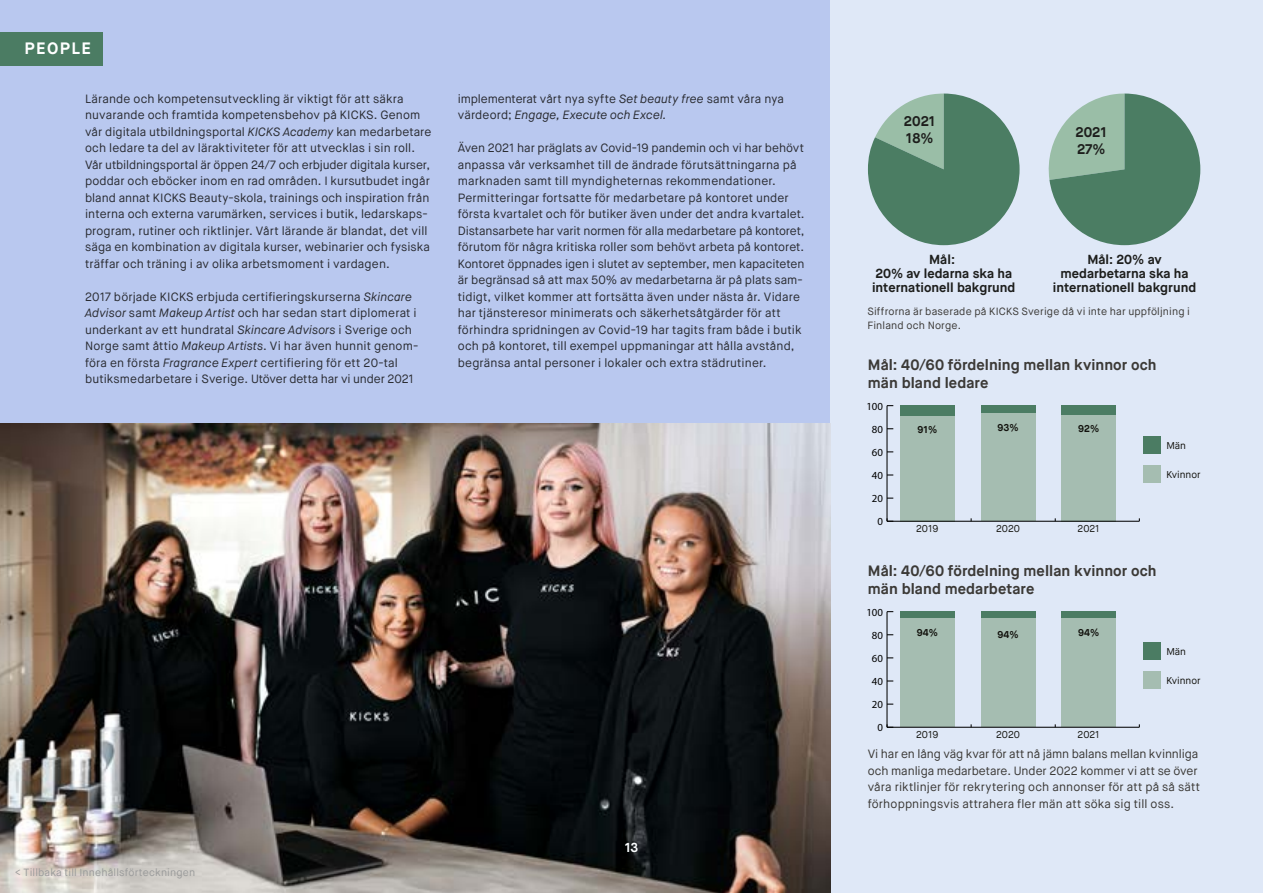
<style>
.page{position:relative;width:1263px;height:893px;background:#b9c8ef}
.page>*{position:absolute;margin:0;border:0;box-sizing:border-box;transform-origin:0 0}
.t1{font:700 16.5px "Maison Neue";letter-spacing:.09em;color:#fff}
.t2{font:700 15px/18px "Maison Neue";letter-spacing:.005em;color:#3b3936}
.t3{font:700 13.95px/16.8px "Maison Neue";color:#1d1e1c}
.t4{font:700 13.2px/14px "Maison Neue";color:#1d1e1c;text-align:center}
.t5{font:700 13.05px "Maison Neue";color:#fcfeff}
.t6{font:12px/16.5px "Maison Neue";letter-spacing:.005em;color:#3b3936}
.t7{font:10.8px "Myriad Pro";color:#000}
.t8{font:10.5px/13.5px "Maison Neue";letter-spacing:.015em;color:#3b3936}
.t9{font:10.5px "Maison Neue";letter-spacing:.015em;color:#9a9b9b}
.t10{font:9.9px "Maison Neue";color:#12120d}
.t11{font:700 9.9px "Maison Neue";color:#12120d}
.s1{font-style:italic}
</style>
<div class="page">
<div style="left:0;top:32px;width:102px;height:33px;background:#4b7c63"></div>
<div style="left:831px;top:0;width:432px;height:893px;background:#dfe8f7"></div>
<svg style="left:868px;top:94px;width:151px;height:151px"></svg>
<svg style="left:1049px;top:94px;width:151px;height:151px"></svg>
<div style="left:981px;top:405px;width:54px;height:11px;background:#4b7c63"></div>
<div style="left:1061px;top:405px;width:55px;height:10px;background:#4b7c63"></div>
<div style="left:900px;top:416px;width:55px;height:105px;background:#a5bdb1"></div>
<div style="left:981px;top:414px;width:54px;height:107px;background:#a5bdb1"></div>
<div style="left:1061px;top:415px;width:55px;height:106px;background:#a5bdb1"></div>
<hr style="left:887px;top:521px;width:252px;height:1px;background:#000">
<hr style="left:886px;top:406px;width:1px;height:115px;background:#000">
<svg style="left:886px;top:518px;width:7px;height:4px"></svg>
<div style="left:900px;top:405px;width:55px;height:11px;background:#4b7c63"></div>
<div style="left:1144px;top:436px;width:17px;height:18px;background:#4b7c63"></div>
<div style="left:1144px;top:466px;width:17px;height:17px;background:#a5bdb1"></div>
<img style="left:0;top:423px;width:831px;height:470px">
<div style="left:981px;top:611px;width:54px;height:11px;background:#4b7c63"></div>
<div style="left:1062px;top:611px;width:54px;height:8px;background:#4b7c63"></div>
<div style="left:900px;top:611px;width:55px;height:11px;background:#4b7c63"></div>
<div style="left:900px;top:619px;width:55px;height:108px;background:#a5bdb1"></div>
<div style="left:981px;top:619px;width:54px;height:108px;background:#a5bdb1"></div>
<div style="left:1061px;top:619px;width:55px;height:108px;background:#a5bdb1"></div>
<hr style="left:887px;top:727px;width:252px;height:1px;background:#000">
<hr style="left:886px;top:612px;width:1px;height:115px;background:#000">
<svg style="left:886px;top:724px;width:7px;height:4px"></svg>
<div style="left:1144px;top:642px;width:17px;height:18px;background:#4b7c63"></div>
<div style="left:1144px;top:672px;width:17px;height:17px;background:#a5bdb1"></div>
<h1 class="t1" style="left:25px;top:38px;width:68px">PEOPLE</h1>
<p class="t6" style="left:85px;top:91px;width:348px">Lärande och kompetensutveckling är viktigt för att säkra nuvarande och framtida kompetensbehov på KICKS. Genom vår digitala utbildningsportal <span class="s1">KICKS Academy</span> kan medarbetare och ledare ta del av läraktiviteter för att utvecklas i sin roll.<br>Vår utbildningsportal är öppen 24/7 och erbjuder digitala kurser, poddar och eböcker inom en rad områden. I kursutbudet ingår bland annat KICKS Beauty-skola, trainings och inspiration från interna och externa varumärken, services i butik, ledarskaps&shy;program, rutiner och riktlinjer. Vårt lärande är blandat, det vill säga en kombination av digitala kurser, webinarier och fysiska träffar och träning i av olika arbetsmoment i vardagen.</p>
<p class="t6" style="left:85px;top:289px;width:335px">2017 började KICKS erbjuda certifieringskurserna <span class="s1">Skincare Advisor</span> samt <span class="s1">Makeup Artist</span> och har sedan start diplomerat i underkant av ett hundratal <span class="s1">Skincare Advisors</span> i Sverige och Norge samt åttio <span class="s1">Makeup Artists</span>. Vi har även hunnit genom&shy;föra en första <span class="s1">Fragrance Expert</span> certifiering för ett 20-tal butiksmedarbetare i Sverige. Utöver detta har vi under 2021</p>
<p class="t6" style="left:458px;top:91px;width:327px">implementerat vårt nya syfte <span class="s1">Set beauty free</span> samt våra nya värdeord; <span class="s1">Engage, Execute och Excel.</span></p>
<p class="t6" style="left:458px;top:140px;width:348px">Även 2021 har präglats av Covid-19 pandemin och vi har behövt anpassa vår verksamhet till de ändrade förutsättningarna på marknaden samt till myndigheternas rekommendationer.<br>Permitteringar fortsatte för medarbetare på kontoret under första kvartalet och för butiker även under det andra kvartalet.<br>Distansarbete har varit normen för alla medarbetare på kontoret, förutom för några kritiska roller som behövt arbeta på kontoret.<br>Kontoret öppnades igen i slutet av september, men kapaciteten är begränsad så att max 50% av medarbetarna är på plats sam&shy;tidigt, vilket kommer att fortsätta även under nästa år. Vidare har tjänsteresor minimerats och säkerhetsåtgärder för att förhindra spridningen av Covid-19 har tagits fram både i butik och på kontoret, till exempel uppmaningar att hålla avstånd, begränsa antal personer i lokaler och extra städrutiner.</p>
<p class="t9" style="left:15px;top:865px;width:181px">&lt; Tillbaka till Innehållsförteckningen</p>
<p class="t5" style="left:625px;top:839px;width:15px">13</p>
<p class="t3" style="left:904px;top:113px;width:33px">2021<br>18%</p>
<p class="t3" style="left:1075px;top:124px;width:33px">2021<br>27%</p>
<p class="t4" style="left:872px;top:253px;width:145px">Mål:<br>20% av ledarna ska ha internationell bakgrund</p>
<p class="t4" style="left:1053px;top:253px;width:145px">Mål: 20% av medarbetarna ska ha internationell bakgrund</p>
<p class="t8" style="left:867px;top:305px;width:324px">Siffrorna är baserade på KICKS Sverige då vi inte har uppföljning i<br>Finland och Norge.</p>
<p class="t2" style="left:868px;top:356px;width:290px">Mål: 40/60 fördelning mellan kvinnor och män bland ledare</p>
<p class="t7" style="left:866px;top:399px;width:18px">100</p>
<p class="t7" style="left:872px;top:423px;width:13px">80</p>
<p class="t7" style="left:872px;top:446px;width:13px">60</p>
<p class="t7" style="left:872px;top:469px;width:13px">40</p>
<p class="t7" style="left:872px;top:492px;width:13px">20</p>
<p class="t7" style="left:877px;top:515px;width:7px">0</p>
<p class="t11" style="left:917px;top:423px;width:21px">91%</p>
<p class="t11" style="left:997px;top:421px;width:23px">93%</p>
<p class="t11" style="left:1078px;top:423px;width:23px">92%</p>
<p class="t10" style="left:916px;top:522px;width:24px">2019</p>
<p class="t10" style="left:996px;top:522px;width:25px">2020</p>
<p class="t10" style="left:1077px;top:522px;width:24px">2021</p>
<p class="t10" style="left:1166px;top:439px;width:21px">Män</p>
<p class="t10" style="left:1166px;top:468px;width:36px">Kvinnor</p>
<p class="t2" style="left:868px;top:562px;width:290px">Mål: 40/60 fördelning mellan kvinnor och män bland medarbetare</p>
<p class="t7" style="left:866px;top:605px;width:18px">100</p>
<p class="t7" style="left:872px;top:629px;width:13px">80</p>
<p class="t7" style="left:872px;top:652px;width:13px">60</p>
<p class="t7" style="left:872px;top:675px;width:13px">40</p>
<p class="t7" style="left:872px;top:698px;width:13px">20</p>
<p class="t7" style="left:877px;top:721px;width:7px">0</p>
<p class="t11" style="left:917px;top:626px;width:23px">94%</p>
<p class="t11" style="left:997px;top:628px;width:23px">94%</p>
<p class="t11" style="left:1078px;top:626px;width:23px">94%</p>
<p class="t10" style="left:916px;top:728px;width:24px">2019</p>
<p class="t10" style="left:996px;top:728px;width:25px">2020</p>
<p class="t10" style="left:1077px;top:728px;width:24px">2021</p>
<p class="t10" style="left:1166px;top:645px;width:21px">Män</p>
<p class="t10" style="left:1166px;top:674px;width:36px">Kvinnor</p>
<p class="t6" style="left:868px;top:746px;width:334px">Vi har en lång väg kvar för att nå jämn balans mellan kvinnliga och manliga medarbetare. Under 2022 kommer vi att se över våra riktlinjer för rekrytering och annonser för att på så sätt förhoppningsvis attrahera fler män att söka sig till oss.</p>
</div>
